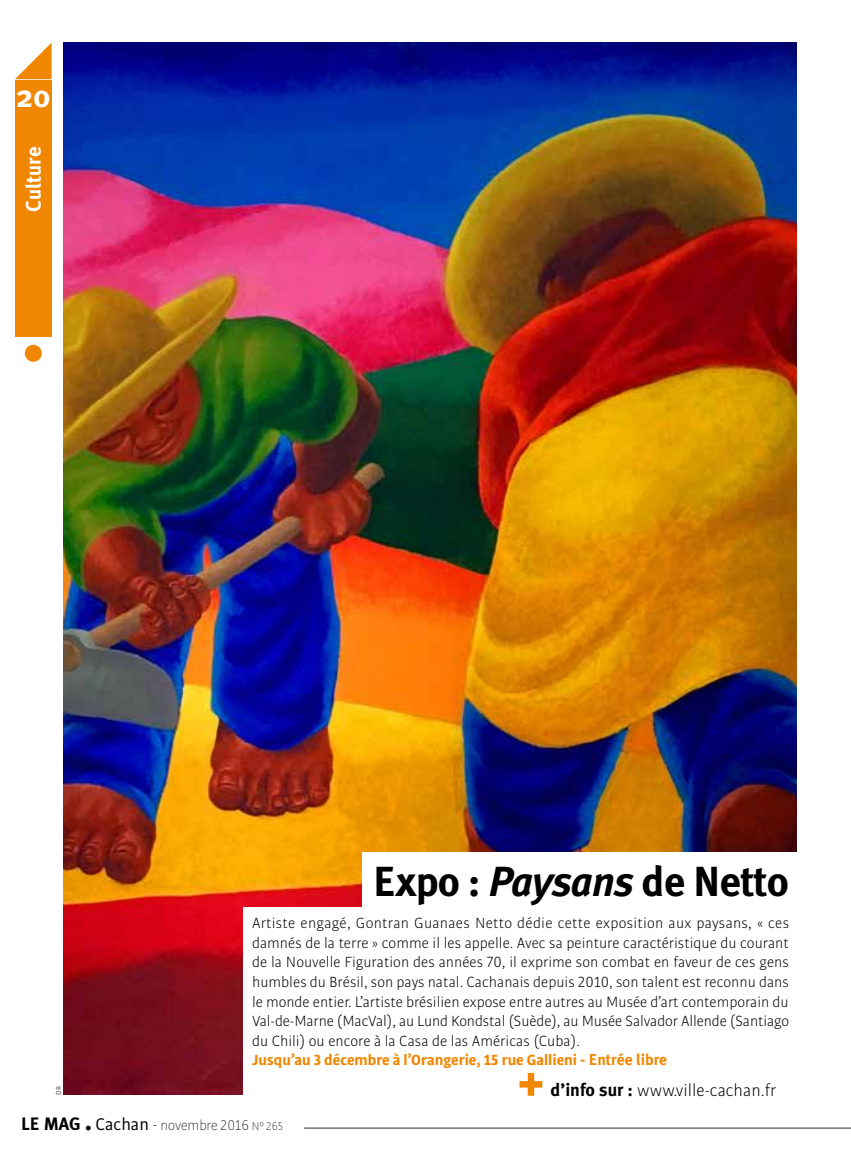
<style>
.page{position:relative;width:851px;height:1149px;background:#fff}
.page>*{position:absolute;margin:0;border:0;box-sizing:border-box;transform-origin:0 0}
.t1{font:700 42px "Meta Plus";letter-spacing:-.02em;color:#000}
.t2{font:700 31.5px "Meta Plus";color:#fff}
.t3{font:700 21px "Meta Plus";color:#fff}
.t4{font:300 18px "Bulo";color:#000}
.t5{font:300 15.75px/19.5px "Bulo";color:#000}
.t6{font:100 15px "Bulo";color:#000}
.t7{font:300 7.5px "Bulo";color:#000}
.s1{font-style:italic}
.s2{font-weight:700;color:#f18700}
.s3{font-family:"Meta Plus";font-weight:700;color:#f18700}
.s4{font-family:"Meta Plus";font-weight:700}
.s5{font-family:"Meta Plus Bold Caps";font-weight:400;font-size:18px}
.s6{font-family:"Meta Plus Bold Caps";font-weight:400;font-size:27px}
.s7{font-weight:400;font-size:18px}
.s8{font-size:18px}
.s9{font-size:12px}
</style>
<div class="page">
<svg style="left:15px;top:43px;width:37px;height:36px"></svg>
<div style="left:15px;top:81px;width:37px;height:256px;background:#f18700"></div>
<div style="left:25px;top:344px;width:17px;height:17px;background:#f18700;border-radius:50%"></div>
<hr style="left:304px;top:1127px;width:546px;height:1px;background:#000">
<img style="left:64px;top:43px;width:732px;height:1051px">
<div style="left:243px;top:907px;width:554px;height:204px;background:#fff"></div>
<svg style="left:519px;top:1072px;width:23px;height:23px"></svg>
<div style="left:362px;top:851px;width:435px;height:56px;background:#fff"></div>
<h2 class="t2" style="left:16px;top:78px;width:36px">20</h2>
<h3 class="t3" style="left:21px;top:212px;width:67px;rotate:-90deg">Culture</h3>
<p class="t7" style="left:54px;top:1094px;width:10px;rotate:-90deg">DR</p>
<h1 class="t1" style="left:373px;top:857px;width:417px">Expo : <span class="s1">Paysans</span> de Netto</h1>
<p class="t5" style="left:252px;top:913px;width:538px">Artiste engagé, Gontran Guanaes Netto dédie cette exposition aux paysans, « ces damnés de la terre » comme il les appelle. Avec sa peinture caractéristique du courant de la Nouvelle Figuration des années 70, il exprime son combat en faveur de ces gens humbles du Brésil, son pays natal. Cachanais depuis 2010, son talent est reconnu dans le monde entier. L’artiste brésilien expose entre autres au Musée d’art contemporain du Val-de-Marne (MacVal), au Lund Kondstal (Suède), au Musée Salvador Allende (Santiago du Chili) ou encore à la Casa de las Américas (Cuba).<br><span class="s2">Jusqu’au 3 décembre à l’Orangerie, 15 rue Gallieni</span> <span class="s3">- Entrée libre</span></p>
<p class="t4" style="left:550px;top:1078px;width:227px"><span class="s4">d’info sur :</span> www.ville-cachan.fr</p>
<p class="t6" style="left:21px;top:1115px;width:263px"><span class="s5">LE MAG</span> <span class="s6">.</span> <span class="s7">Cachan</span> <span class="s8">-</span> novembre 2016 <span class="s9">N° 265</span></p>
</div>
